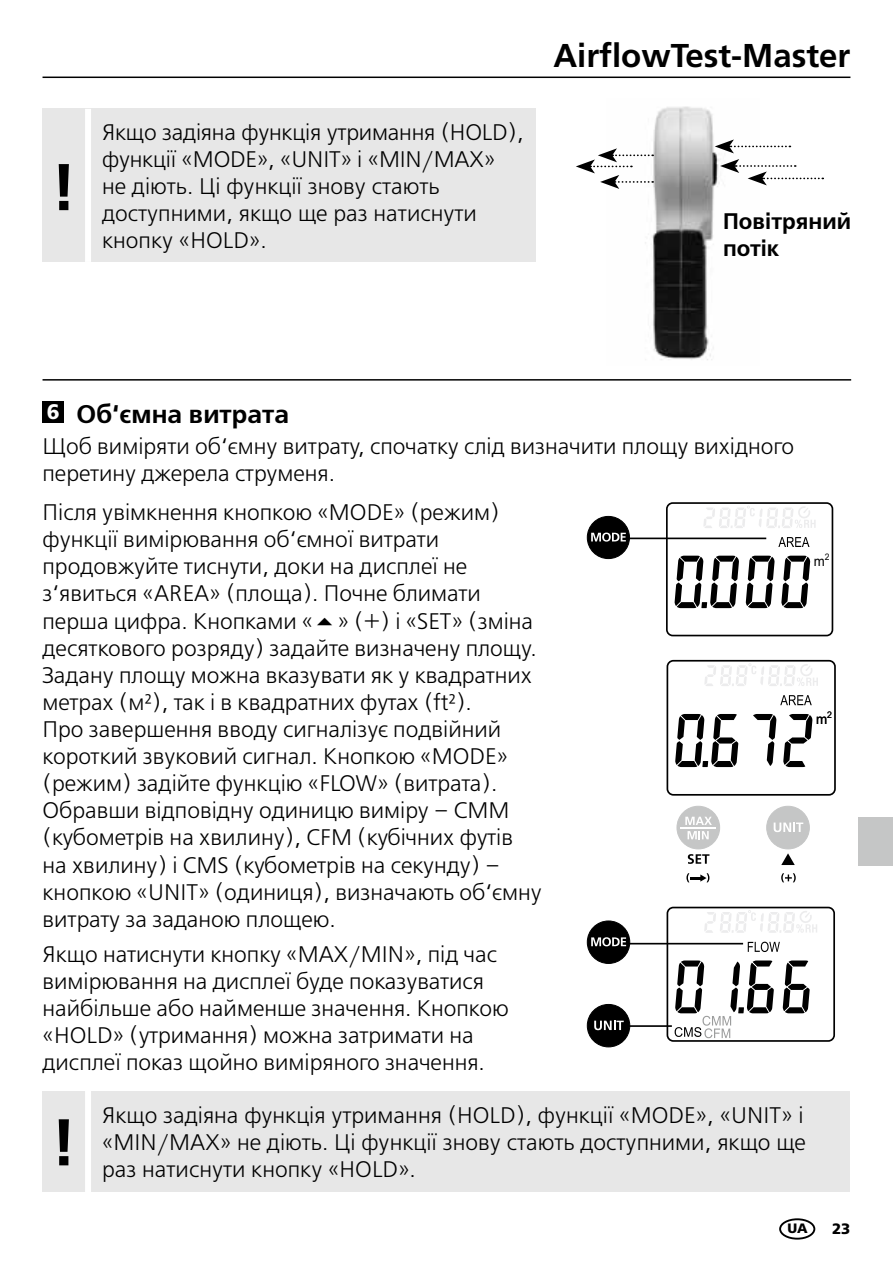
<style>
.page{position:relative;width:893px;height:1263px;background:#fff}
.page>*{position:absolute;margin:0;border:0;box-sizing:border-box;transform-origin:0 0}
.t1{font:700 66px "Frutiger LT Com";color:#000}
.t2{font:700 33px "Frutiger LT Com";color:#000}
.t3{font:600 25.5px "Free Set";color:#000}
.t4{font:300 22.5px/27px "Free Set";color:#000}
.t5{font:600 22.5px/27px "Free Set";color:#000}
.t6{font:900 21px "Frutiger LT Com";color:#fff}
.t7{font:900 15px "Frutiger LT Com";color:#000}
.t8{font:14.1px "Arial";color:#000;scale:.95 1}
.t9{font:13.8px "Arial";color:#000;scale:.95 1}
.t10{font:900 13.5px "Frutiger LT Com";color:#000}
.t11{font:9.3px "Arial";color:#000;scale:.95 1}
.t12{font:9px "Arial";color:#000;scale:.95 1}
</style>
<div class="page">
<hr style="left:43px;top:77px;width:807px;height:1px;background:#000">
<hr style="left:43px;top:379px;width:808px;height:2px;background:#000">
<div style="left:779px;top:1218px;width:36px;height:21px;border:2px solid #000;border-radius:50%"></div>
<div style="left:859px;top:817px;width:34px;height:49px;background:#c5c6c6"></div>
<div style="left:43px;top:402px;width:21px;height:21px;background:#000"></div>
<div style="left:666px;top:502px;width:167px;height:134px;border:2px solid #000;border-radius:6px"></div>
<div style="left:587px;top:516px;width:42px;height:43px;background:#000;border-radius:50%"></div>
<div style="left:587px;top:516px;width:43px;height:43px;border:1px solid #000;border-radius:50%"></div>
<svg style="left:591px;top:533px;width:35px;height:9px"></svg>
<svg style="left:703px;top:506px;width:113px;height:22px"></svg>
<svg style="left:778px;top:537px;width:31px;height:10px"></svg>
<svg style="left:674px;top:556px;width:136px;height:52px"></svg>
<hr style="left:628px;top:537px;width:138px;height:2px;background:#000">
<div style="left:666px;top:660px;width:170px;height:136px;border:2px solid #000;border-radius:6px"></div>
<svg style="left:704px;top:663px;width:114px;height:23px"></svg>
<svg style="left:780px;top:695px;width:32px;height:10px"></svg>
<svg style="left:675px;top:714px;width:137px;height:53px"></svg>
<div style="left:677px;top:806px;width:43px;height:43px;background:#c5c6c6;border-radius:50%"></div>
<div style="left:676px;top:806px;width:44px;height:43px;border:1px solid #c5c6c6;border-radius:50%"></div>
<div style="left:767px;top:806px;width:42px;height:43px;background:#c5c6c6;border-radius:50%"></div>
<div style="left:766px;top:806px;width:44px;height:43px;border:1px solid #c5c6c6;border-radius:50%"></div>
<svg style="left:685px;top:817px;width:27px;height:8px"></svg>
<svg style="left:687px;top:831px;width:22px;height:8px"></svg>
<hr style="left:681px;top:827px;width:35px;height:1px;background:#fff">
<svg style="left:774px;top:822px;width:29px;height:10px"></svg>
<svg style="left:688px;top:854px;width:21px;height:10px"></svg>
<svg style="left:781px;top:853px;width:14px;height:12px"></svg>
<svg style="left:686px;top:873px;width:23px;height:9px"></svg>
<svg style="left:781px;top:873px;width:15px;height:9px"></svg>
<div style="left:667px;top:907px;width:168px;height:135px;border:2px solid #000;border-radius:6px"></div>
<div style="left:587px;top:921px;width:43px;height:42px;background:#000;border-radius:50%"></div>
<div style="left:587px;top:920px;width:43px;height:44px;border:1px solid #000;border-radius:50%"></div>
<svg style="left:591px;top:937px;width:35px;height:9px"></svg>
<svg style="left:704px;top:910px;width:113px;height:23px"></svg>
<svg style="left:748px;top:942px;width:32px;height:10px"></svg>
<svg style="left:675px;top:960px;width:135px;height:78px"></svg>
<div style="left:587px;top:1004px;width:43px;height:43px;background:#000;border-radius:50%"></div>
<div style="left:587px;top:1004px;width:43px;height:43px;border:1px solid #000;border-radius:50%"></div>
<svg style="left:594px;top:1021px;width:30px;height:9px"></svg>
<hr style="left:628px;top:943px;width:115px;height:1px;background:#000">
<hr style="left:628px;top:1025px;width:44px;height:2px;background:#000">
<div style="left:43px;top:1091px;width:807px;height:100px;background:#e7e7e7"></div>
<div style="left:85px;top:1091px;width:6px;height:102px;background:#fff"></div>
<img style="left:645px;top:106px;width:89px;height:254px">
<svg style="left:715px;top:139px;width:75px;height:14px"></svg>
<svg style="left:720px;top:159px;width:103px;height:26px"></svg>
<svg style="left:576px;top:148px;width:77px;height:41px"></svg>
<div style="left:43px;top:109px;width:493px;height:153px;background:#e7e7e7"></div>
<div style="left:85px;top:109px;width:6px;height:153px;background:#fff"></div>
<h1 class="t1" style="left:51px;top:148px;width:27px">!</h1>
<p class="t4" style="left:102px;top:119px;width:423px">Якщо задіяна функція утримання (HOLD), функції «MODE», «UNIT» і «MIN/MAX» не діють. Ці функції знову стають доступними, якщо ще раз натиснути кнопку «HOLD».</p>
<h2 class="t2" style="left:553px;top:36px;width:299px">AirflowTest-Master</h2>
<p class="t5" style="left:723px;top:208px;width:129px">Повітряний потік</p>
<p class="t3" style="left:77px;top:399px;width:214px">Об‘ємна витрата</p>
<p class="t4" style="left:43px;top:433px;width:753px">Щоб виміряти об‘ємну витрату, спочатку слід визначити площу вихідного перетину джерела струменя.</p>
<p class="t6" style="left:47px;top:399px;width:14px">6</p>
<p class="t4" style="left:43px;top:499px;width:501px">Після увімкнення кнопкою «MODE» (режим) функції вимірювання об‘ємної витрати продовжуйте тиснути, доки на дисплеї не з‘явиться «AREA» (площа). Почне блимати перша цифра. Кнопками « » (+) і «SET» (зміна десяткового розряду) задайте визначену площу.<br>Задану площу можна вказувати як у квадратних метрах (м²), так і в квадратних футах (ft²).<br>Про завершення вводу сигналізує подвійний короткий звуковий сигнал. Кнопкою «MODE» (режим) задійте функцію «FLOW» (витрата).<br>Обравши відповідну одиницю виміру – CMM (кубометрів на хвилину), CFM (кубічних футів на хвилину) і CMS (кубометрів на секунду) – кнопкою «UNIT» (одиниця), визначають об‘ємну витрату за заданою площею.</p>
<p class="t4" style="left:43px;top:941px;width:468px">Якщо натиснути кнопку «MAX/MIN», під час вимірювання на дисплеї буде показуватися найбільше або найменше значення. Кнопкою «HOLD» (утримання) можна затримати на дисплеї показ щойно виміряного значення.</p>
<p class="t12" style="left:825px;top:550px;width:7px">2</p>
<p class="t9" style="left:814px;top:552px;width:13px">m</p>
<p class="t11" style="left:827px;top:709px;width:7px">2</p>
<p class="t8" style="left:816px;top:710px;width:13px">m</p>
<h1 class="t1" style="left:51px;top:1104px;width:27px">!</h1>
<p class="t4" style="left:102px;top:1102px;width:705px">Якщо задіяна функція утримання (HOLD), функції «MODE», «UNIT» і «MIN/MAX» не діють. Ці функції знову стають доступними, якщо ще</p>
<p class="t4" style="left:102px;top:1156px;width:315px">раз натиснути кнопку «HOLD».</p>
<p class="t10" style="left:787px;top:1220px;width:22px">UA</p>
<p class="t7" style="left:832px;top:1219px;width:20px">23</p>
</div>
